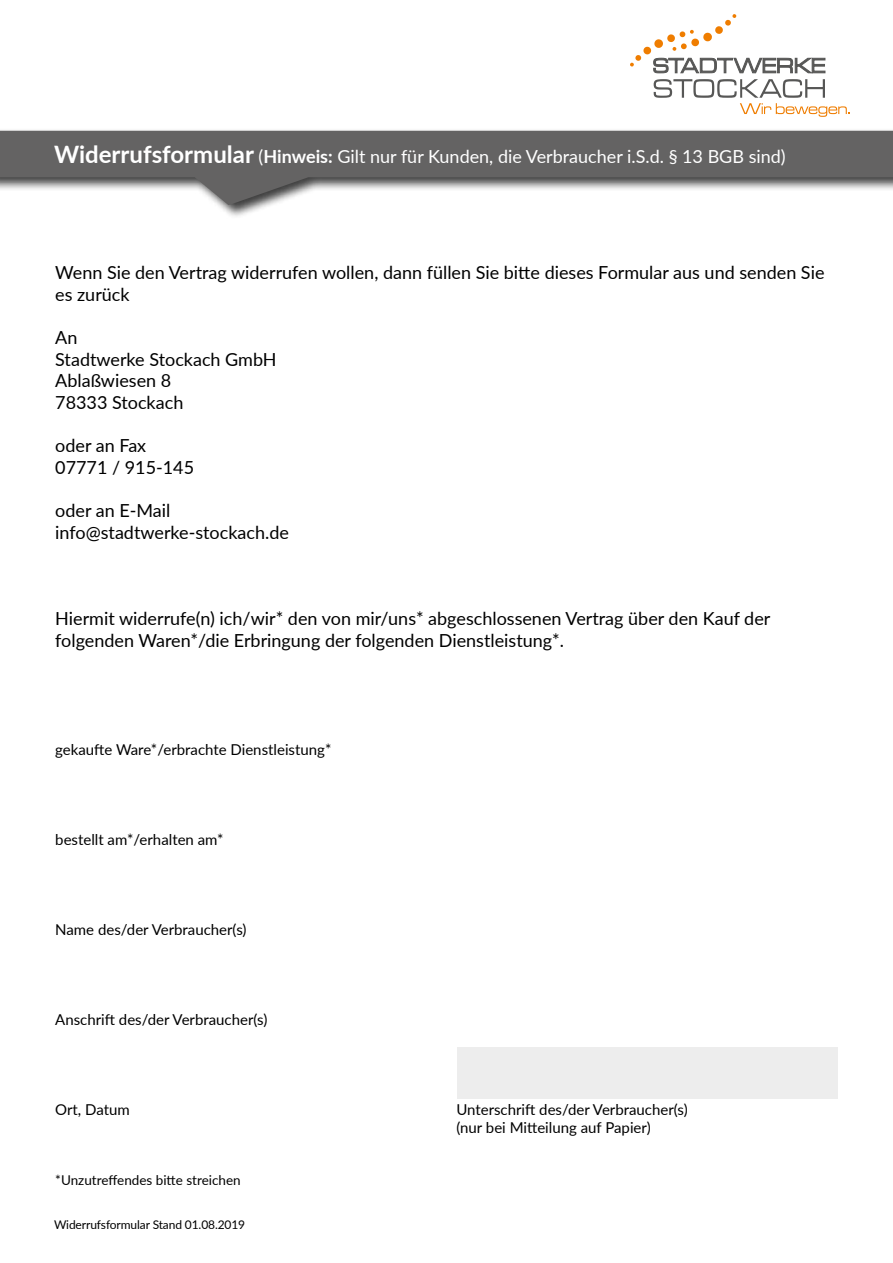
<style>
.page{position:relative;width:893px;height:1263px;background:#fff}
.page>*{position:absolute;margin:0;border:0;box-sizing:border-box;transform-origin:0 0}
.t1{font:18px/21.6px "Lato";color:#000}
.t2{font:18px "Lato";color:#fff}
.t3{font:15px/18px "Lato";color:#000}
.t4{font:13.5px "Lato";color:#000}
.t5{font:12px "Lato";letter-spacing:-.01em;color:#000}
.s1{font-weight:700;font-size:24px}
.s2{font-weight:700}
</style>
<div class="page">
<div style="left:0;top:128px;width:893px;height:91px;background:#000;opacity:.75"></div>
<svg style="left:0;top:131px;width:893px;height:74px;fill:#646363"></svg>
<svg style="left:654px;top:79px;width:196px;height:38px"></svg>
<svg style="left:630px;top:14px;width:195px;height:59px"></svg>
<div style="left:457px;top:1048px;width:381px;height:51px;background:#ededed"></div>
<p class="t2" style="left:54px;top:143px;width:733px"><span class="s1">Widerrufsformular</span> (<span class="s2">Hinweis:</span> Gilt nur für Kunden, die Verbraucher i.S.d. § 13 BGB sind)</p>
<p class="t1" style="left:55px;top:261px;width:771px">Wenn Sie den Vertrag widerrufen wollen, dann füllen Sie bitte dieses Formular aus und senden Sie es zurück</p>
<p class="t1" style="left:55px;top:326px;width:223px">An<br>Stadtwerke Stockach GmbH<br>Ablaßwiesen 8<br>78333 Stockach</p>
<p class="t1" style="left:55px;top:434px;width:140px">oder an Fax<br>07771 / 915-145</p>
<p class="t1" style="left:55px;top:499px;width:235px">oder an E-Mail info@stadtwerke-stockach.de</p>
<p class="t1" style="left:55px;top:607px;width:717px">Hiermit widerrufe(n) ich/wir* den von mir/uns* abgeschlossenen Vertrag über den Kauf der folgenden Waren*/die Erbringung der folgenden Dienstleistung*.</p>
<p class="t3" style="left:55px;top:740px;width:278px">gekaufte Ware*/erbrachte Dienstleistung*</p>
<p class="t3" style="left:55px;top:830px;width:170px">bestellt am*/erhalten am*</p>
<p class="t3" style="left:55px;top:920px;width:193px">Name des/der Verbraucher(s)</p>
<p class="t3" style="left:55px;top:1010px;width:214px">Anschrift des/der Verbraucher(s)</p>
<p class="t3" style="left:55px;top:1100px;width:76px">Ort, Datum</p>
<p class="t3" style="left:456px;top:1100px;width:233px">Unterschrift des/der Verbraucher(s) (nur bei Mitteilung auf Papier)</p>
<p class="t4" style="left:55px;top:1170px;width:187px">*Unzutreffendes bitte streichen</p>
<p class="t5" style="left:54px;top:1216px;width:193px">Widerrufsformular Stand 01.08.2019</p>
</div>
